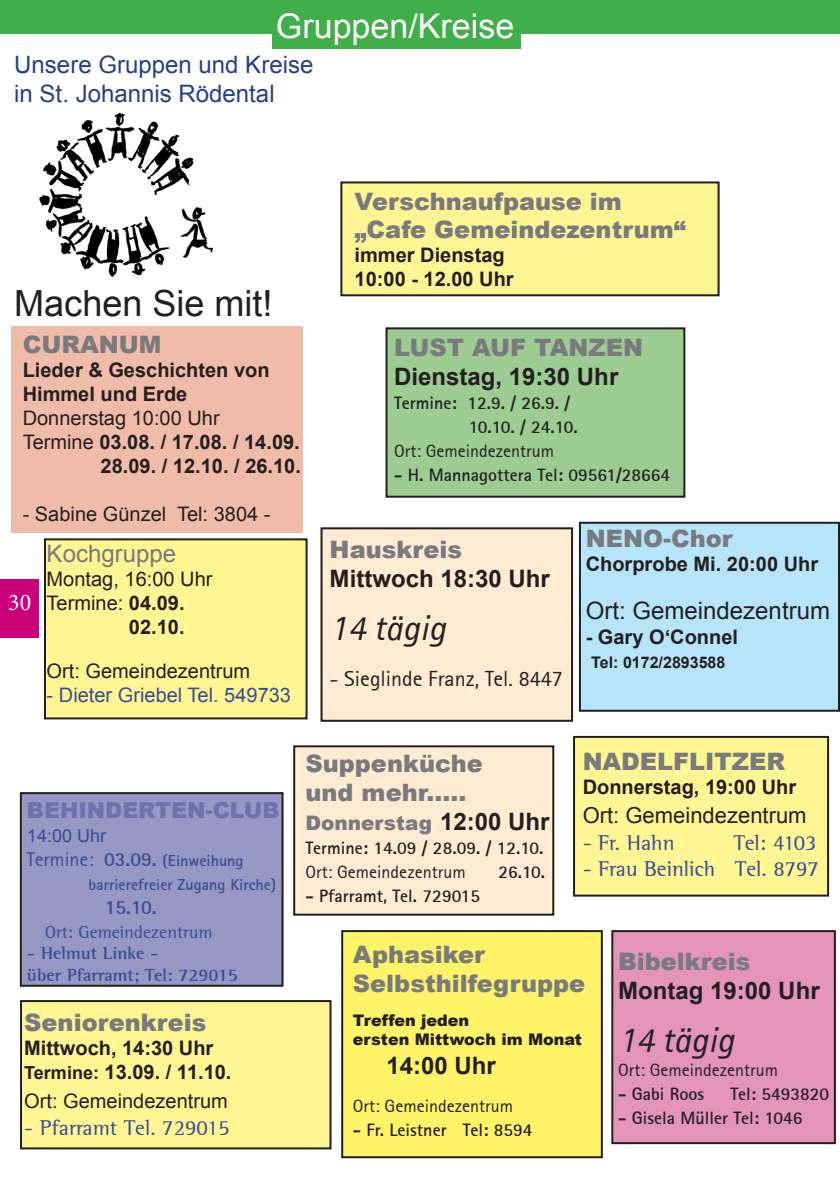
<style>
.page{position:relative;width:840px;height:1191px;background:#fff}
.page>*{position:absolute;margin:0;border:0;box-sizing:border-box;transform-origin:0 0}
.t1{font:36px "Rotis Sans Serif Italic 56";color:#231f20}
.t2{font:36px "Arial";color:#231f20}
.t3{font:34px "Arial";color:#fff}
.t4{font:900 24px/28.8px "Arial";color:#787a7d}
.t5{font:700 24px "Arial";color:#231f20}
.t6{font:24px/28.8px "Arial";color:#253f8e}
.t7{font:24px "Arial";color:#231f20}
.t8{font:24px "Arial";color:#787a7d}
.t9{font:24px "Minion Pro";color:#fff}
.t10{font:22px "Rotis Semi Serif";color:#354d96}
.t11{font:22px "Rotis Sans Serif 55";color:#231f20}
.t12{font:22px "Arial";color:#231f20}
.t13{font:900 22px "Arial";color:#6d71ad}
.t14{font:700 20px/24px "Arial";color:#231f20}
.t15{font:20px "Arial";color:#231f20}
.t16{font:20px "Arial";color:#354d96}
.t17{font:900 20px "Arial";color:#787a7d}
.t18{font:20px "Rotis Sans Serif Bold 65";color:#354d96}
.t19{font:18px/24px "Rotis Sans Serif Bold 65";color:#231f20}
.t20{font:18px "Rotis Sans Serif 55";color:#231f20}
.t21{font:700 18px/21.6px "Rotis Semi Serif";color:#354d96}
.t22{font:18px "Rotis Semi Serif";color:#354d96}
.t23{font:18px "Arial";color:#354d96}
.t24{font:16px/24px "Rotis Sans Serif Bold 65";color:#354d96}
.t25{font:900 16px/19.2px "Arial";color:#231f20}
.t26{font:700 16px "Arial";color:#231f20}
.s1{font-weight:400}
.s2{font-weight:700}
.s3{font-weight:700;font-size:24px;color:#231f20}
.s4{font-family:"Rotis Sans Serif 55";font-size:20px}
.s5{font-size:20px}
.s6{font-size:18px}
</style>
<div class="page">
<div style="left:0;top:579px;width:39px;height:59px;background:#ca0178"></div>
<div style="left:45px;top:539px;width:261px;height:179px;background:#fff693"></div>
<div style="left:44px;top:538px;width:263px;height:181px;border:2px solid #231f20"></div>
<div style="left:612px;top:931px;width:222px;height:212px;background:#e394b8"></div>
<div style="left:611px;top:930px;width:224px;height:214px;border:2px solid #231f20"></div>
<div style="left:321px;top:528px;width:250px;height:193px;background:#feebd2"></div>
<div style="left:320px;top:527px;width:252px;height:195px;border:2px solid #231f20"></div>
<div style="left:0;top:0;width:839px;height:33px;background:#40ae49"></div>
<div style="left:272px;top:0;width:249px;height:49px;background:#40ae49"></div>
<img style="left:40px;top:112px;width:173px;height:164px">
<div style="left:11px;top:326px;width:291px;height:206px;background:#f0bca9"></div>
<div style="left:579px;top:523px;width:259px;height:187px;background:#b6e4f9"></div>
<div style="left:578px;top:522px;width:261px;height:189px;border:2px solid #231f20"></div>
<div style="left:386px;top:328px;width:298px;height:169px;background:#9dcc92"></div>
<div style="left:385px;top:327px;width:300px;height:171px;border:2px solid #231f20"></div>
<div style="left:573px;top:737px;width:254px;height:158px;background:#fff693"></div>
<div style="left:572px;top:736px;width:256px;height:160px;border:2px solid #231f20"></div>
<div style="left:21px;top:793px;width:261px;height:192px;background:#9797c4"></div>
<div style="left:20px;top:792px;width:263px;height:194px;border:2px solid #231f20"></div>
<div style="left:21px;top:1001px;width:309px;height:147px;background:#fff693"></div>
<div style="left:20px;top:1000px;width:311px;height:149px;border:2px solid #231f20"></div>
<div style="left:294px;top:746px;width:259px;height:168px;background:#feebd2"></div>
<div style="left:293px;top:745px;width:261px;height:170px;border:2px solid #231f20"></div>
<div style="left:342px;top:931px;width:259px;height:226px;background:#fff467"></div>
<div style="left:341px;top:930px;width:261px;height:228px;border:2px solid #231f20"></div>
<div style="left:341px;top:182px;width:377px;height:113px;background:#fff693"></div>
<div style="left:340px;top:181px;width:379px;height:115px;border:2px solid #231f20"></div>
<h2 class="t3" style="left:276px;top:3px;width:240px">Gruppen/Kreise</h2>
<p class="t6" style="left:14px;top:50px;width:300px">Unsere Gruppen und Kreise in St. Johannis Rödental</p>
<h1 class="t2" style="left:14px;top:279px;width:260px">Machen Sie mit!</h1>
<p class="t4" style="left:23px;top:329px;width:140px">CURANUM</p>
<p class="t14" style="left:23px;top:358px;width:248px">Lieder &amp; Geschichten von<br>Himmel und Erde</p>
<p class="t15" style="left:23px;top:404px;width:198px">Donnerstag 10:00 Uhr</p>
<p class="t14" style="left:23px;top:430px;width:278px"><span class="s1">Termine</span> 03.08. / 17.08. / 14.09.</p>
<p class="t14" style="left:101px;top:454px;width:202px">28.09. / 12.10. / 26.10.</p>
<p class="t15" style="left:23px;top:500px;width:249px">- Sabine Günzel Tel: 3804 -</p>
<p class="t9" style="left:8px;top:586px;width:25px">30</p>
<p class="t8" style="left:47px;top:537px;width:131px">Kochgruppe</p>
<p class="t15" style="left:47px;top:565px;width:167px">Montag, 16:00 Uhr</p>
<p class="t15" style="left:47px;top:589px;width:139px">Termine: <span class="s2">04.09.</span></p>
<p class="t14" style="left:129px;top:615px;width:57px">02.10.</p>
<p class="t15" style="left:47px;top:657px;width:205px">Ort: Gemeindezentrum</p>
<p class="t16" style="left:47px;top:681px;width:246px">- Dieter Griebel Tel. 549733</p>
<p class="t4" style="left:354px;top:186px;width:332px">Verschnaufpause im „Cafe Gemeindezentrum“</p>
<p class="t14" style="left:354px;top:244px;width:160px">immer Dienstag<br>10:00 - 12.00 Uhr</p>
<p class="t4" style="left:394px;top:332px;width:250px">LUST AUF TANZEN</p>
<p class="t5" style="left:394px;top:360px;width:226px">Dienstag, 19:30 Uhr</p>
<p class="t19" style="left:468px;top:390px;width:111px;text-indent:-75px">Termine: 12.9. / 26.9. /<br>10.10. / 24.10.</p>
<p class="t20" style="left:394px;top:440px;width:161px">Ort: Gemeindezentrum</p>
<p class="t19" style="left:394px;top:462px;width:277px">- H. Mannagottera Tel: 09561/28664</p>
<p class="t4" style="left:329px;top:534px;width:134px">Hauskreis</p>
<p class="t5" style="left:329px;top:562px;width:222px">Mittwoch 18:30 Uhr</p>
<h1 class="t1" style="left:329px;top:606px;width:117px">14 tägig</h1>
<p class="t11" style="left:329px;top:665px;width:234px">- Sieglinde Franz, Tel. 8447</p>
<p class="t4" style="left:585px;top:524px;width:148px">NENO-Chor</p>
<p class="t14" style="left:585px;top:553px;width:234px">Chorprobe Mi. 20:00 Uhr</p>
<p class="t7" style="left:585px;top:595px;width:246px">Ort: Gemeindezentrum</p>
<p class="t14" style="left:585px;top:625px;width:154px">- Gary O‘Connel</p>
<p class="t26" style="left:591px;top:651px;width:136px">Tel: 0172/2893588</p>
<p class="t4" style="left:582px;top:746px;width:204px">NADELFLITZER</p>
<p class="t14" style="left:582px;top:776px;width:215px">Donnerstag, 19:00 Uhr</p>
<p class="t12" style="left:582px;top:801px;width:225px">Ort: Gemeindezentrum</p>
<p class="t10" style="left:582px;top:829px;width:93px">- Fr. Hahn</p>
<p class="t10" style="left:733px;top:829px;width:85px">Tel: 4103</p>
<p class="t10" style="left:582px;top:855px;width:238px">- Frau Beinlich Tel. 8797</p>
<p class="t4" style="left:305px;top:748px;width:178px">Suppenküche und mehr.....</p>
<p class="t17" style="left:305px;top:808px;width:245px">Donnerstag <span class="s3">12:00 Uhr</span></p>
<p class="t19" style="left:305px;top:835px;width:239px">Termine: 14.09 / 28.09. / 12.10.</p>
<p class="t20" style="left:305px;top:861px;width:161px">Ort: Gemeindezentrum</p>
<p class="t19" style="left:498px;top:859px;width:48px">26.10.</p>
<p class="t19" style="left:305px;top:883px;width:176px">- Pfarramt, Tel. 729015</p>
<p class="t13" style="left:27px;top:793px;width:254px">BEHINDERTEN-CLUB</p>
<p class="t23" style="left:27px;top:823px;width:81px">14:00 Uhr</p>
<p class="t24" style="left:89px;top:848px;width:189px;text-indent:-62px"><span class="s4">Termine:</span> <span class="s5">03.09.</span> (Einweihung barrierefreier Zugang Kirche)</p>
<p class="t18" style="left:105px;top:894px;width:53px">15.10.</p>
<p class="t22" style="left:45px;top:921px;width:169px">Ort: Gemeindezentrum</p>
<p class="t21" style="left:27px;top:942px;width:212px">- Helmut Linke -<br>über Pfarramt; Tel: 729015</p>
<p class="t4" style="left:617px;top:946px;width:134px">Bibelkreis</p>
<p class="t5" style="left:617px;top:974px;width:203px">Montag 19:00 Uhr</p>
<h1 class="t1" style="left:617px;top:1018px;width:117px">14 tägig</h1>
<p class="t20" style="left:617px;top:1058px;width:161px">Ort: Gemeindezentrum</p>
<p class="t19" style="left:617px;top:1081px;width:87px">- Gabi Roos</p>
<p class="t19" style="left:730px;top:1081px;width:100px">Tel: 5493820</p>
<p class="t19" style="left:617px;top:1105px;width:186px">- Gisela Müller Tel: 1046</p>
<p class="t4" style="left:353px;top:939px;width:234px">Aphasiker<br>Selbsthilfegruppe</p>
<p class="t25" style="left:353px;top:1010px;width:230px">Treffen jeden<br>ersten Mittwoch im Monat</p>
<p class="t5" style="left:386px;top:1049px;width:111px">14:00 Uhr</p>
<p class="t20" style="left:353px;top:1095px;width:161px">Ort: Gemeindezentrum</p>
<p class="t19" style="left:353px;top:1117px;width:181px">- Fr. Leistner Tel: 8594</p>
<p class="t4" style="left:24px;top:1007px;width:184px">Seniorenkreis</p>
<p class="t14" style="left:24px;top:1037px;width:209px">Mittwoch, 14:30 Uhr<br><span class="s6">Termine:</span> 13.09. / 11.10.</p>
<p class="t15" style="left:24px;top:1088px;width:205px">Ort: Gemeindezentrum</p>
<p class="t10" style="left:24px;top:1114px;width:207px">- Pfarramt Tel. 729015</p>
</div>
